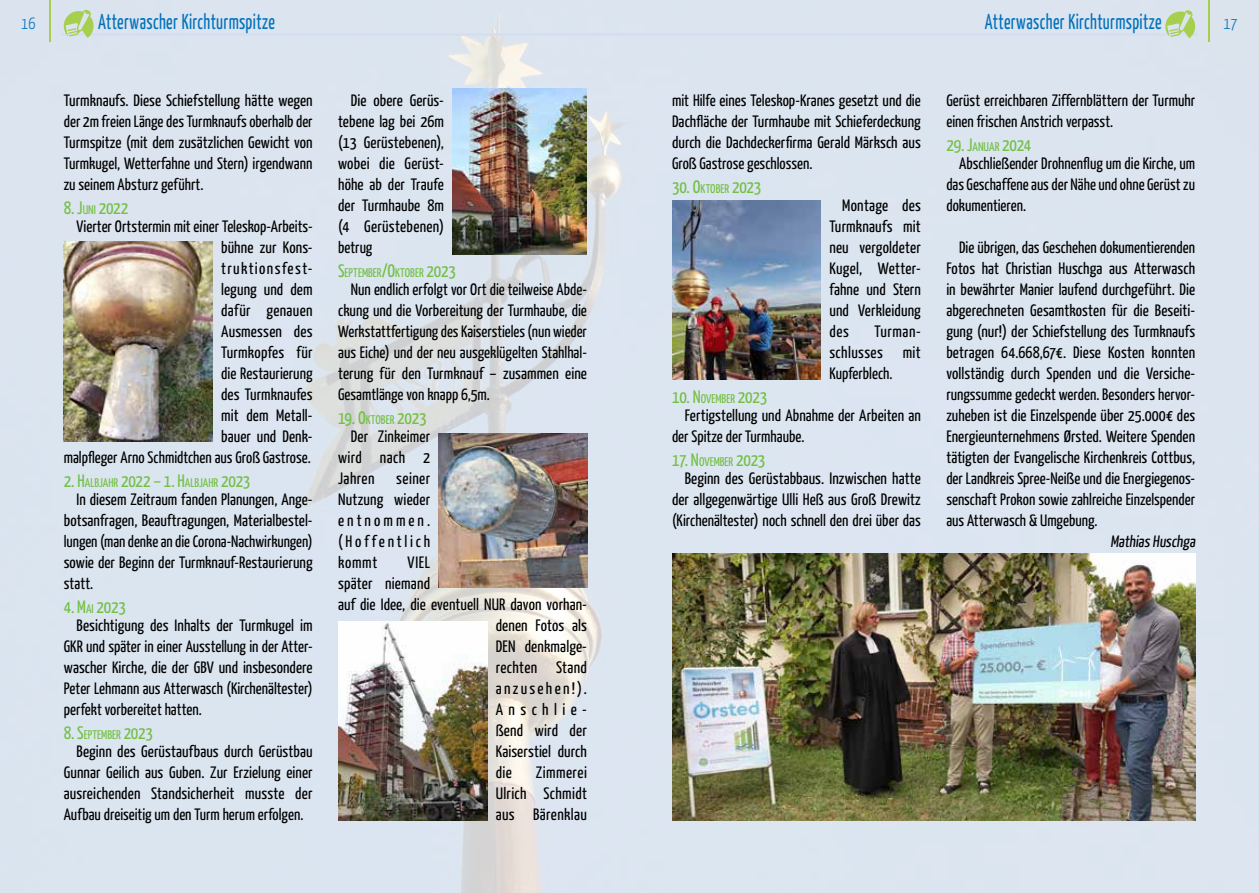
<style>
.page{position:relative;width:1259px;height:893px;background:#dbe5f0}
.page>*{position:absolute;margin:0;border:0;box-sizing:border-box;transform-origin:0 0}
.t1{font:21.6px "Yanone Kaffeesatz";letter-spacing:.02em;color:#0072bc;scale:.83 1}
.t2{font:18px "Yanone Kaffeesatz";letter-spacing:-.01em;color:#72bf44}
.t3{font:16.5px/21px "Yanone Kaffeesatz";letter-spacing:.005em;color:#000;text-align:justify}
.t4{font:16.5px "Yanone Kaffeesatz";letter-spacing:.025em;color:#000}
.t5{font:16.5px "Yanone Kaffeesatz";letter-spacing:.14em;color:#000}
.t6{font:16.5px "Yanone Kaffeesatz";letter-spacing:.32em;color:#000}
.t7{font:300 16.5px "Yanone Kaffeesatz";color:#0072bc}
.t8{font:12.6px "Yanone Kaffeesatz";color:#72bf44}
.s1{font-size:12.6px}
.s2{font-size:18px}
</style>
<div class="page">
<img style="left:64px;top:242px;width:149px;height:200px">
<img style="left:452px;top:88px;width:135px;height:166px">
<img style="left:439px;top:434px;width:148px;height:154px">
<img style="left:338px;top:621px;width:149px;height:200px">
<img style="left:672px;top:201px;width:149px;height:178px">
<img style="left:672px;top:554px;width:523px;height:267px">
<hr style="left:629px;top:33px;width:568px;height:3px;background:#d4dff2">
<hr style="left:61px;top:33px;width:568px;height:3px;background:#d4dff2">
<svg style="left:1165px;top:10px;width:30px;height:28px"></svg>
<svg style="left:64px;top:10px;width:30px;height:28px"></svg>
<hr style="left:1207px;top:0;width:2px;height:42px;background:#a5cf4d">
<hr style="left:49px;top:0;width:2px;height:42px;background:#a5cf4d">
<p class="t7" style="left:21px;top:14px;width:16px">16</p>
<h1 class="t1" style="left:98px;top:8px;width:214px">Atterwascher Kirchturmspitze</h1>
<h1 class="t1" style="left:985px;top:9px;width:214px">Atterwascher Kirchturmspitze</h1>
<p class="t7" style="left:1223px;top:14px;width:16px">17</p>
<p class="t3" style="left:64px;top:89px;width:250px">Turmknaufs. Diese Schiefstellung hätte wegen der 2m freien Länge des Turmknaufs oberhalb der Turmspitze (mit dem zusätzlichen Gewicht von Turmkugel, Wetterfahne und Stern) irgendwann zu seinem Absturz geführt.</p>
<p class="t2" style="left:64px;top:197px;width:66px">8. J<span class="s1">UNI</span> 2022</p>
<p class="t3" style="left:64px;top:215px;width:250px;text-align:right">Vierter Ortstermin mit einer Teleskop-Arbeits&shy;bühne zur Kons-<br>truktionsfest-<br>legung und dem<br>dafür genauen<br>Ausmessen des<br>Turmkopfes für<br>die Restaurierung<br>des Turmknaufes<br>mit dem Metall-<br>bauer und Denk-<br>malpfleger Arno Schmidtchen aus Groß Gastrose.</p>
<p class="t2" style="left:64px;top:470px;width:188px">2. H<span class="s1">ALBJAHR</span> 2022 – 1. H<span class="s1">ALBJAHR</span> 2023</p>
<p class="t3" style="left:64px;top:488px;width:250px;text-indent:13px">In diesem Zeitraum fanden Planungen, Ange&shy;botsanfragen, Beauftragungen, Materialbestel&shy;lungen (man denke an die Corona-Nachwirkungen) sowie der Beginn der Turmknauf-Restaurierung statt.</p>
<p class="t2" style="left:64px;top:596px;width:64px">4. M<span class="s1">AI</span> 2023</p>
<p class="t3" style="left:64px;top:614px;width:250px;text-indent:13px">Besichtigung des Inhalts der Turmkugel im GKR und später in einer Ausstellung in der Atter&shy;wascher Kirche, die der GBV und insbesondere Peter Lehmann aus Atterwasch (Kirchenältester) perfekt vorbereitet hatten.</p>
<p class="t8" style="left:64px;top:727px;width:91px"><span class="s2">8. S</span>EPTEMBER <span class="s2">2023</span></p>
<p class="t3" style="left:64px;top:740px;width:250px;text-indent:13px">Beginn des Gerüstaufbaus durch Gerüstbau Gunnar Geilich aus Guben. Zur Erzielung einer ausreichenden Standsicherheit musste der Aufbau dreiseitig um den Turm herum erfolgen.</p>
<p class="t3" style="left:338px;top:89px;width:107px;text-indent:13px">Die obere Gerüs&shy;tebene lag bei 26m (13 Gerüstebenen), wobei die Gerüst&shy;höhe ab der Traufe der Turmhaube 8m (4 Gerüstebenen) betrug</p>
<p class="t8" style="left:338px;top:265px;width:119px"><span class="s2">S</span>EPTEMBER<span class="s2">/O</span>KTOBER <span class="s2">2023</span></p>
<p class="t3" style="left:338px;top:278px;width:250px;text-indent:13px">Nun endlich erfolgt vor Ort die teilweise Abde&shy;ckung und die Vorbereitung der Turmhaube, die Werkstattfertigung des Kaiserstieles (nun wieder aus Eiche) und der neu ausgeklügelten Stahlhal&shy;terung für den Turmknauf – zusammen eine Gesamtlänge von knapp 6,5m.</p>
<p class="t2" style="left:338px;top:407px;width:90px">19. O<span class="s1">KTOBER</span> 2023</p>
<p class="t3" style="left:338px;top:425px;width:94px;text-indent:13px">Der Zinkeimer wird nach 2<br>Jahren</p>
<p class="t3" style="left:338px;top:467px;width:94px;text-indent:58px">seiner Nutzung wieder entnommen. (Hoffentlich kommt</p>
<p class="t3" style="left:407px;top:551px;width:24px">VIEL</p>
<p class="t3" style="left:338px;top:572px;width:94px">später niemand</p>
<p class="t3" style="left:338px;top:593px;width:250px">auf die Idee, die eventuell NUR davon vorhan-</p>
<p class="t3" style="left:496px;top:614px;width:93px">denen Fotos als</p>
<p class="t3" style="left:496px;top:635px;width:93px">DEN denkmalge-</p>
<p class="t4" style="left:496px;top:657px;width:93px">rechten Stand</p>
<p class="t5" style="left:496px;top:678px;width:93px">anzusehen!).</p>
<p class="t6" style="left:496px;top:699px;width:93px">Anschlie-</p>
<p class="t3" style="left:496px;top:719px;width:93px">ßend wird der</p>
<p class="t3" style="left:496px;top:740px;width:93px">Kaiserstiel durch</p>
<p class="t3" style="left:496px;top:761px;width:18px">die</p>
<p class="t3" style="left:496px;top:761px;width:93px;text-indent:40px">Zimmerei Ulrich Schmidt aus Bärenklau</p>
<p class="t3" style="left:672px;top:89px;width:250px">mit Hilfe eines Teleskop-Kranes gesetzt und die Dachfläche der Turmhaube mit Schieferdeckung durch die Dachdeckerfirma Gerald Märksch aus Groß Gastrose geschlossen.</p>
<p class="t2" style="left:672px;top:176px;width:91px">30. O<span class="s1">KTOBER</span> 2023</p>
<p class="t3" style="left:829px;top:194px;width:93px;text-indent:13px">Montage des Turmknaufs mit neu vergoldeter Kugel, Wetter&shy;fahne und Stern und Verkleidung des</p>
<p class="t3" style="left:829px;top:320px;width:93px;text-indent:45px">Turman&shy;schlusses mit Kupferblech.</p>
<p class="t2" style="left:672px;top:386px;width:97px">10. N<span class="s1">OVEMBER</span> 2023</p>
<p class="t3" style="left:672px;top:404px;width:250px;text-indent:13px">Fertigstellung und Abnahme der Arbeiten an der Spitze der Turmhaube.</p>
<p class="t2" style="left:672px;top:449px;width:95px">17. N<span class="s1">OVEMBER</span> 2023</p>
<p class="t3" style="left:672px;top:467px;width:250px;text-indent:13px">Beginn des Gerüstabbaus. Inzwischen hatte der allgegenwärtige Ulli Heß aus Groß Drewitz (Kirchenältester) noch schnell den drei über das</p>
<p class="t3" style="left:946px;top:89px;width:250px">Gerüst erreichbaren Ziffernblättern der Turmuhr einen frischen Anstrich verpasst.</p>
<p class="t2" style="left:946px;top:134px;width:86px">29. J<span class="s1">ANUAR</span> 2024</p>
<p class="t3" style="left:946px;top:152px;width:250px;text-indent:13px">Abschließender Drohnenflug um die Kirche, um das Geschaffene aus der Nähe und ohne Gerüst zu dokumentieren.</p>
<p class="t3" style="left:959px;top:236px;width:237px">Die übrigen, das Geschehen dokumentierenden</p>
<p class="t3" style="left:946px;top:257px;width:250px">Fotos hat Christian Huschga aus Atterwasch</p>
<p class="t3" style="left:946px;top:278px;width:250px">in bewährter Manier laufend durchgeführt. Die</p>
<p class="t3" style="left:946px;top:299px;width:250px">abgerechneten Gesamtkosten für die Beseiti-</p>
<p class="t3" style="left:946px;top:320px;width:250px">gung (nur!) der Schiefstellung des Turmknaufs</p>
<p class="t3" style="left:946px;top:341px;width:250px">betragen 64.668,67€. Diese Kosten konnten</p>
<p class="t3" style="left:946px;top:362px;width:250px">vollständig durch Spenden und die Versiche-</p>
<p class="t3" style="left:946px;top:383px;width:250px">rungssumme gedeckt werden. Besonders hervor-</p>
<p class="t3" style="left:946px;top:404px;width:250px">zuheben ist die Einzelspende über 25.000€ des</p>
<p class="t3" style="left:946px;top:425px;width:250px">Energieunternehmens Ørsted. Weitere Spenden</p>
<p class="t3" style="left:946px;top:446px;width:250px">tätigten der Evangelische Kirchenkreis Cottbus,</p>
<p class="t3" style="left:946px;top:467px;width:250px">der Landkreis Spree-Neiße und die Energiegenos-</p>
<p class="t3" style="left:946px;top:488px;width:250px">senschaft Prokon sowie zahlreiche Einzelspender</p>
<p class="t3" style="left:946px;top:509px;width:153px">aus Atterwasch &amp; Umgebung.</p>
<p class="t3" style="left:1110px;top:530px;width:89px">Mathias Huschga</p>
</div>
